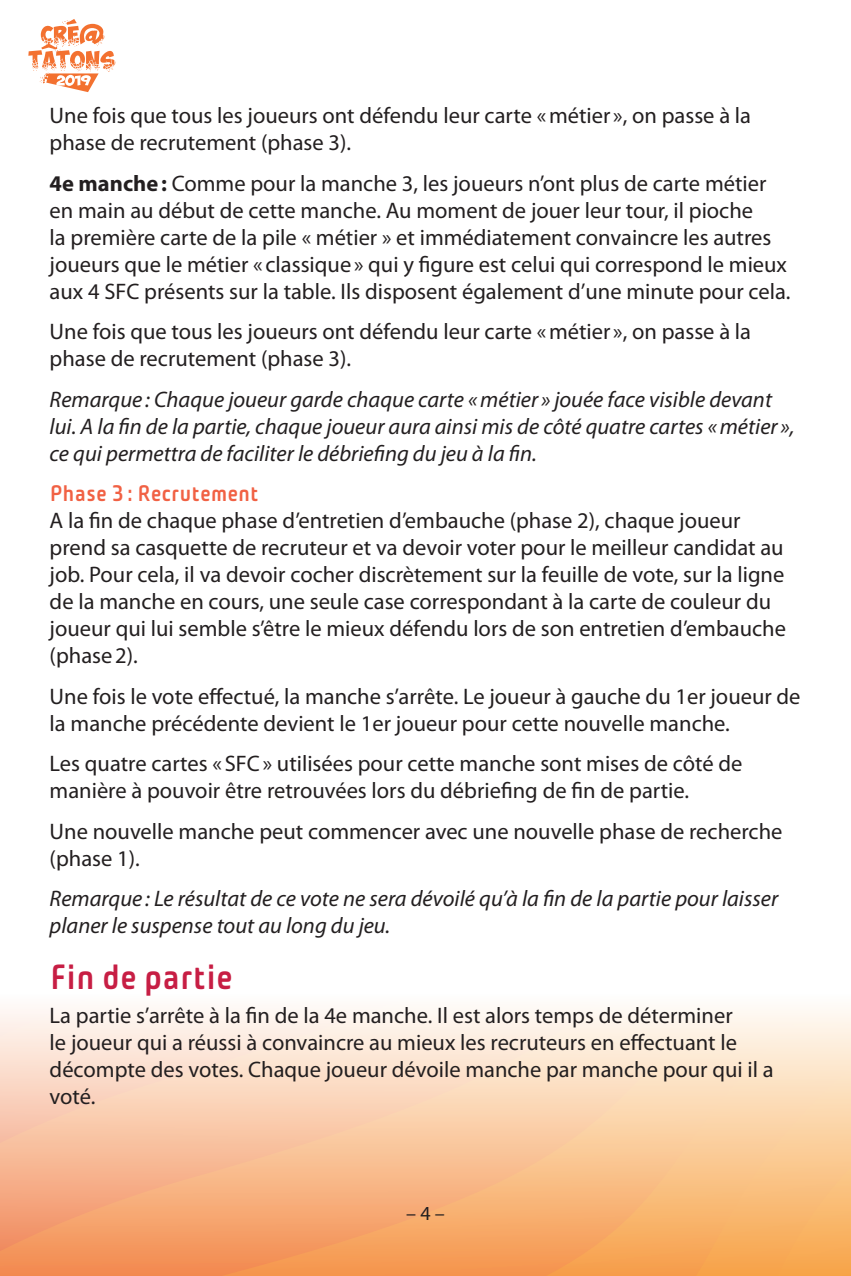
<style>
.page{position:relative;width:851px;height:1276px;background:#fff}
.page>*{position:absolute;margin:0;border:0;box-sizing:border-box;transform-origin:0 0}
.Titre_1{font:35px "Plau";color:#c71e44}
.Body{font:22.5px/27px "Myriad Pro";color:#231f20}
.Remarque{font:italic 22.5px/27px "Myriad Pro";color:#231f20}
.Titre_2{font:22.5px "Plau";color:#f16144}
.t1{font:20px "Myriad Pro";color:#231f20}
.s1{font-weight:700}
</style>
<div class="page">
<svg style="left:0;top:1008px;width:850px;height:268px;background:#f9c79f"></svg>
<svg style="left:28px;top:19px;width:87px;height:73px"></svg>
<p class="Body" style="left:50px;top:103px;width:702px">Une fois que tous les joueurs ont défendu leur carte «métier », on passe à la phase de recrutement (phase 3).</p>
<p class="Body" style="left:50px;top:170px;width:742px"><span class="s1">4e manche:</span> Comme pour la manche 3, les joueurs n’ont plus de carte métier en main au début de cette manche. Au moment de jouer leur tour, il pioche<br>la première carte de la pile « métier » et immédiatement convaincre les autres joueurs que le métier « classique» qui y figure est celui qui correspond le mieux aux 4 SFC présents sur la table. Ils disposent également d’une minute pour cela.</p>
<p class="Body" style="left:50px;top:319px;width:702px">Une fois que tous les joueurs ont défendu leur carte «métier », on passe à la phase de recrutement (phase 3).</p>
<p class="Remarque" style="left:50px;top:386px;width:746px">Remarque : Chaque joueur garde chaque carte «métier » jouée face visible devant lui. A la fin de la partie, chaque joueur aura ainsi mis de côté quatre cartes «métier », ce qui permettra de faciliter le débriefing du jeu à la fin.</p>
<p class="Titre_2" style="left:50px;top:481px;width:210px">Phase 3: Recrutement</p>
<p class="Body" style="left:50px;top:508px;width:737px">A la fin de chaque phase d’entretien d’embauche (phase 2), chaque joueur prend sa casquette de recruteur et va devoir voter pour le meilleur candidat au job. Pour cela, il va devoir cocher discrètement sur la feuille de vote, sur la ligne de la manche en cours, une seule case correspondant à la carte de couleur du joueur qui lui semble s’être le mieux défendu lors de son entretien d’embauche (phase2).</p>
<p class="Body" style="left:50px;top:683px;width:752px">Une fois le vote effectué, la manche s’arrête. Le joueur à gauche du 1er joueur de la manche précédente devient le 1er joueur pour cette nouvelle manche.</p>
<p class="Body" style="left:50px;top:751px;width:694px">Les quatre cartes « SFC» utilisées pour cette manche sont mises de côté de manière à pouvoir être retrouvées lors du débriefing de fin de partie.</p>
<p class="Body" style="left:50px;top:818px;width:734px">Une nouvelle manche peut commencer avec une nouvelle phase de recherche (phase 1).</p>
<p class="Remarque" style="left:50px;top:886px;width:730px">Remarque : Le résultat de ce vote ne sera dévoilé qu’à la fin de la partie pour laisser planer le suspense tout au long du jeu.</p>
<p class="Titre_1" style="left:50px;top:957px;width:185px">Fin de partie</p>
<p class="Body" style="left:50px;top:1002px;width:725px">La partie s’arrête à la fin de la 4e manche. Il est alors temps de déterminer<br>le joueur qui a réussi à convaincre au mieux les recruteurs en effectuant le décompte des votes. Chaque joueur dévoile manche par manche pour qui il a voté.</p>
<p class="t1" style="left:406px;top:1202px;width:40px">– 4 –</p>
</div>
